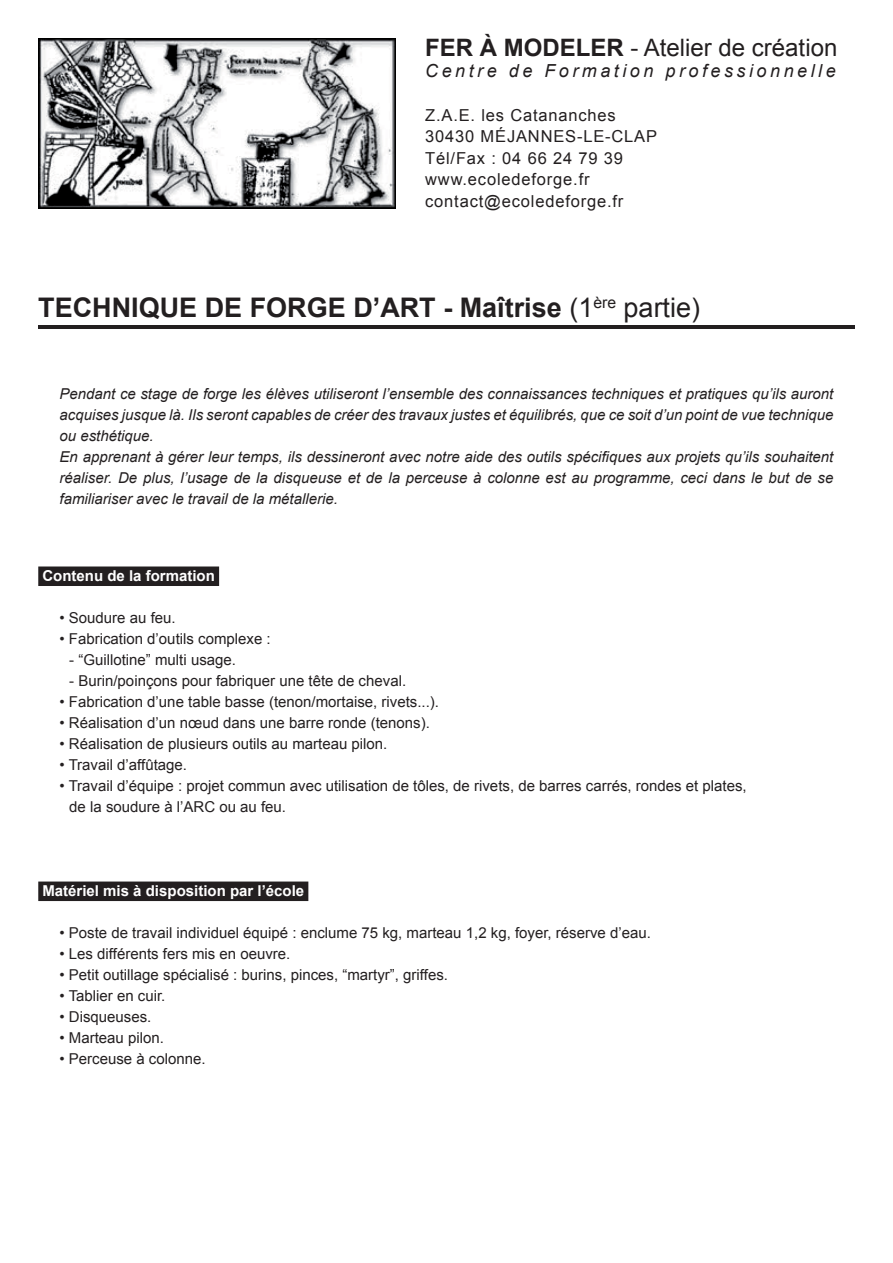
<style>
.page{position:relative;width:893px;height:1263px;background:#fff}
.page>*{position:absolute;margin:0;border:0;box-sizing:border-box;transform-origin:0 0}
.t1{font:700 27px "Arial";color:#231f20}
.t2{font:24px "Arial";color:#231f20}
.t3{font:italic 18px "Arial";letter-spacing:.195em;color:#231f20}
.t4{font:16.5px/21.6px "Arial";letter-spacing:.05em;color:#231f20}
.t5{font:15px/21px "Arial";color:#231f20}
.t6{font:italic 15px/21px "Arial";color:#231f20}
.t7{font:700 15px "Arial";color:#fff}
.s1{font-weight:700}
.s2{font-weight:400}
</style>
<div class="page">
<img style="left:38px;top:38px;width:357px;height:170px">
<div style="left:38px;top:566px;width:181px;height:20px;background:#231f20"></div>
<div style="left:38px;top:881px;width:270px;height:20px;background:#231f20"></div>
<hr style="left:38px;top:325px;width:817px;height:3px;background:#231f20">
<h2 class="t2" style="left:425px;top:32px;width:414px"><span class="s1">Fer à modeler</span> - Atelier de création</h2>
<p class="t3" style="left:425px;top:59px;width:412px">Centre de Formation professionnelle</p>
<p class="t4" style="left:425px;top:104px;width:233px">Z.A.E. les Catananches<br>30430 MÉJANNES-LE-CLAP<br>Tél/Fax : 04 66 24 79 39 www.ecoledeforge.fr contact@ecoledeforge.fr</p>
<h1 class="t1" style="left:38px;top:289px;width:663px">Technique de Forge d’Art - Maîtrise <span class="s2">(1</span><sup>ère</sup> <span class="s2">partie)</span></h1>
<p class="t6" style="left:60px;top:383px;width:775px">Pendant ce stage de forge les élèves utiliseront l’ensemble des connaissances techniques et pratiques qu’ils auront acquises jusque là. Ils seront capables de créer des travaux justes et équilibrés, que ce soit d’un point de vue technique ou esthétique.<br>En apprenant à gérer leur temps, ils dessineront avec notre aide des outils spécifiques aux projets qu’ils souhaitent réaliser. De plus, l’usage de la disqueuse et de la perceuse à colonne est au programme, ceci dans le but de se familiariser avec le travail de la métallerie.</p>
<p class="t7" style="left:42px;top:565px;width:174px">Contenu de la formation</p>
<p class="t5" style="left:60px;top:607px;width:118px">• Soudure au feu.</p>
<p class="t5" style="left:60px;top:628px;width:213px">• Fabrication d’outils complexe :</p>
<p class="t5" style="left:69px;top:649px;width:168px">- “Guillotine” multi usage.</p>
<p class="t5" style="left:69px;top:670px;width:338px">- Burin/poinçons pour fabriquer une tête de cheval.</p>
<p class="t5" style="left:60px;top:691px;width:381px">• Fabrication d’une table basse (tenon/mortaise, rivets...).</p>
<p class="t5" style="left:60px;top:712px;width:372px">• Réalisation d’un nœud dans une barre ronde (tenons).</p>
<p class="t5" style="left:60px;top:733px;width:329px">• Réalisation de plusieurs outils au marteau pilon.</p>
<p class="t5" style="left:60px;top:754px;width:129px">• Travail d’affûtage.</p>
<p class="t5" style="left:69px;top:775px;width:679px;text-indent:-10px">• Travail d’équipe : projet commun avec utilisation de tôles, de rivets, de barres carrés, rondes et plates, de la soudure à l’ARC ou au feu.</p>
<p class="t7" style="left:42px;top:880px;width:263px">Matériel mis à disposition par l’école</p>
<p class="t5" style="left:60px;top:922px;width:593px">• Poste de travail individuel équipé : enclume 75 kg, marteau 1,2 kg, foyer, réserve d’eau.</p>
<p class="t5" style="left:60px;top:943px;width:232px">• Les différents fers mis en oeuvre.</p>
<p class="t5" style="left:60px;top:964px;width:390px">• Petit outillage spécialisé : burins, pinces, “martyr”, griffes.</p>
<p class="t5" style="left:60px;top:985px;width:107px">• Tablier en cuir.</p>
<p class="t5" style="left:60px;top:1006px;width:93px">• Disqueuses.</p>
<p class="t5" style="left:60px;top:1027px;width:106px">• Marteau pilon.</p>
<p class="t5" style="left:60px;top:1048px;width:148px">• Perceuse à colonne.</p>
</div>
